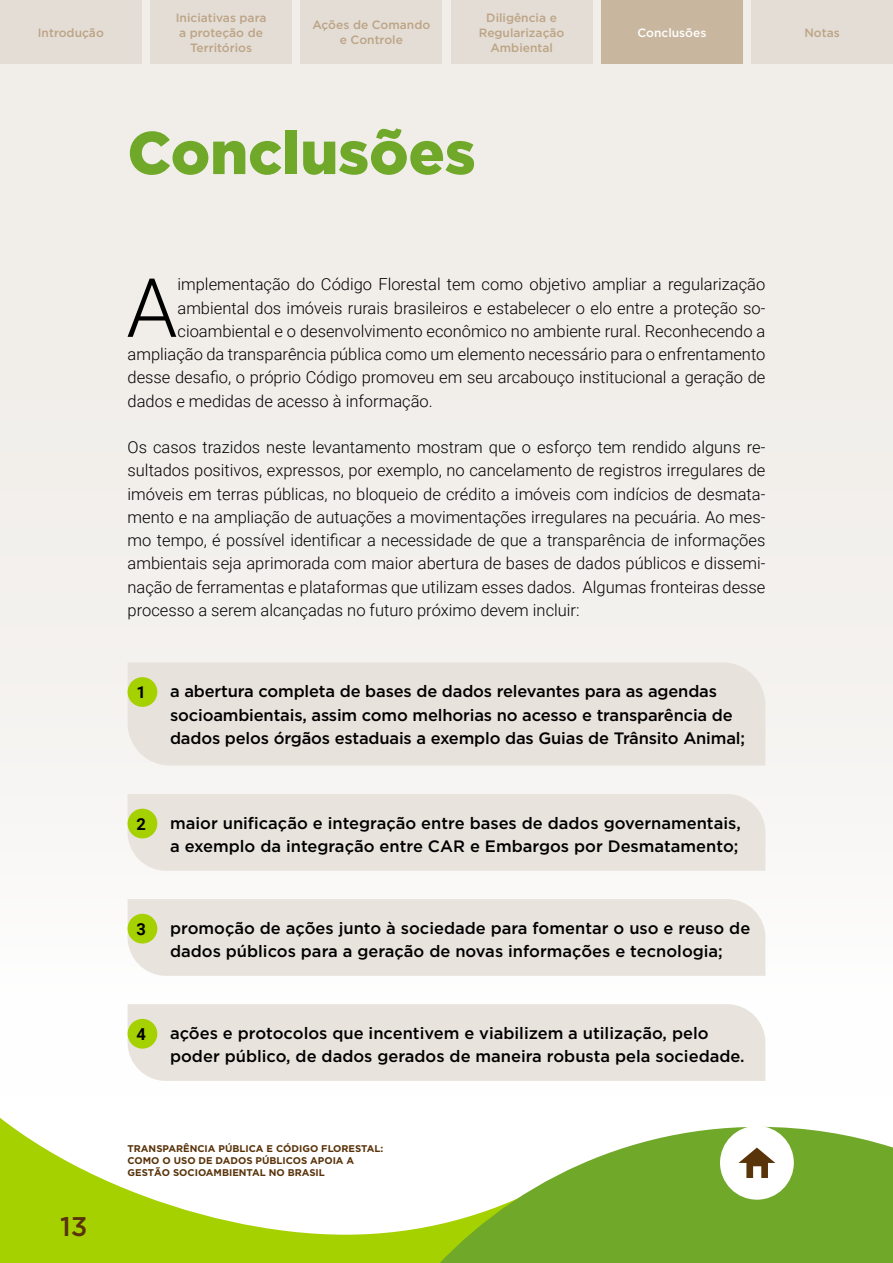
<style>
.page{position:relative;width:893px;height:1263px;background:#fff}
.page>*{position:absolute;margin:0;border:0;box-sizing:border-box;transform-origin:0 0}
.t1{font:300 81.9px "Roboto";color:#000}
.t2{font:900 60px "Gotham";color:#70a829}
.t3{font:500 27px "Gotham";color:#59330a}
.t4{font:300 16.5px/23.2px "Roboto";color:#000;text-align:justify}
.t5{font:500 16.5px/23.2px "Gotham";color:#000}
.t6{font:700 16.5px "Roboto";color:#000}
.t7{font:500 12px/15px "Gotham";color:#bca486;text-align:center}
.t8{font:500 12px "Gotham";color:#fff}
.t9{font:700 9.75px/12px "Gotham";color:#59330a}
</style>
<div class="page">
<div style="left:0;top:0;width:893px;height:1094px;background:#f1eeea"></div>
<svg style="left:0;top:1048px;width:549px;height:215px"></svg>
<svg style="left:403px;top:1127px;width:490px;height:136px;fill:#70a829"></svg>
<div style="left:720px;top:1126px;width:74px;height:74px;background:#fff;border-radius:50%"></div>
<svg style="left:738px;top:1147px;width:37px;height:31px"></svg>
<div style="left:0;top:0;width:142px;height:64px;background:#e4ddd5"></div>
<div style="left:150px;top:0;width:142px;height:64px;background:#e4ddd5"></div>
<div style="left:300px;top:0;width:142px;height:64px;background:#e4ddd5"></div>
<div style="left:451px;top:0;width:141px;height:64px;background:#e4ddd5"></div>
<div style="left:601px;top:0;width:142px;height:64px;background:#c9b69e"></div>
<div style="left:751px;top:0;width:142px;height:64px;background:#e4ddd5"></div>
<div style="left:128px;top:663px;width:637px;height:102px;background:#e8e2dc"></div>
<div style="left:128px;top:677px;width:29px;height:30px;background:#a6d100;border-radius:50%"></div>
<div style="left:128px;top:794px;width:637px;height:77px;background:#e8e3dc"></div>
<div style="left:128px;top:809px;width:29px;height:29px;background:#a6d100;border-radius:50%"></div>
<div style="left:128px;top:899px;width:637px;height:77px;background:#e9e3dd"></div>
<div style="left:128px;top:914px;width:29px;height:29px;background:#a6d100;border-radius:50%"></div>
<div style="left:128px;top:1004px;width:637px;height:77px;background:#e9e3dd"></div>
<div style="left:128px;top:1019px;width:29px;height:30px;background:#a6d100;border-radius:50%"></div>
<p class="t7" style="left:38px;top:25px;width:68px">Introdução</p>
<p class="t7" style="left:176px;top:10px;width:92px">Iniciativas para a proteção de<br>Territórios</p>
<p class="t7" style="left:312px;top:17px;width:119px">Ações de Comando e Controle</p>
<p class="t7" style="left:479px;top:10px;width:87px">Diligência e<br>Regularização<br>Ambiental</p>
<h2 class="t2" style="left:128px;top:118px;width:350px">Conclusões</h2>
<p class="t8" style="left:637px;top:25px;width:70px">Conclusões</p>
<p class="t7" style="left:804px;top:25px;width:37px">Notas</p>
<h3 class="t3" style="left:60px;top:1208px;width:29px">13</h3>
<h1 class="t1" style="left:126px;top:250px;width:53px">A</h1>
<p class="t4" style="left:178px;top:272px;width:589px">implementação do Código Florestal tem como objetivo ampliar a regularização</p>
<p class="t4" style="left:178px;top:295px;width:589px">ambiental dos imóveis rurais brasileiros e estabelecer o elo entre a proteção so-</p>
<p class="t4" style="left:178px;top:319px;width:589px">cioambiental e o desenvolvimento econômico no ambiente rural. Reconhecendo a</p>
<p class="t4" style="left:128px;top:342px;width:639px">ampliação da transparência pública como um elemento necessário para o enfrentamento</p>
<p class="t4" style="left:128px;top:365px;width:639px">desse desafio, o próprio Código promoveu em seu arcabouço institucional a geração de</p>
<p class="t4" style="left:128px;top:388px;width:307px">dados e medidas de acesso à informação.</p>
<p class="t4" style="left:128px;top:435px;width:639px">Os casos trazidos neste levantamento mostram que o esforço tem rendido alguns re&shy;sultados positivos, expressos, por exemplo, no cancelamento de registros irregulares de imóveis em terras públicas, no bloqueio de crédito a imóveis com indícios de desmata&shy;mento e na ampliação de autuações a movimentações irregulares na pecuária. Ao mes&shy;mo tempo, é possível identificar a necessidade de que a transparência de informações ambientais seja aprimorada com maior abertura de bases de dados públicos e dissemi&shy;nação de ferramentas e plataformas que utilizam esses dados. Algumas fronteiras desse processo a serem alcançadas no futuro próximo devem incluir:</p>
<p class="t6" style="left:136px;top:681px;width:11px">1</p>
<p class="t5" style="left:170px;top:680px;width:576px">a abertura completa de bases de dados relevantes para as agendas socioambientais, assim como melhorias no acesso e transparência de dados pelos órgãos estaduais a exemplo das Guias de Trânsito Animal;</p>
<p class="t6" style="left:136px;top:812px;width:11px">2</p>
<p class="t5" style="left:170px;top:811px;width:572px">maior unificação e integração entre bases de dados governamentais, a exemplo da integração entre CAR e Embargos por Desmatamento;</p>
<p class="t6" style="left:136px;top:917px;width:11px">3</p>
<p class="t5" style="left:170px;top:916px;width:582px">promoção de ações junto à sociedade para fomentar o uso e reuso de dados públicos para a geração de novas informações e tecnologia;</p>
<p class="t6" style="left:136px;top:1022px;width:11px">4</p>
<p class="t5" style="left:170px;top:1021px;width:576px">ações e protocolos que incentivem e viabilizem a utilização, pelo poder público, de dados gerados de maneira robusta pela sociedade.</p>
<p class="t9" style="left:128px;top:1142px;width:257px">TRANSPARÊNCIA PÚBLICA E CÓDIGO FLORESTAL:<br>COMO O USO DE DADOS PÚBLICOS APOIA A<br>GESTÃO SOCIOAMBIENTAL NO BRASIL</p>
</div>
